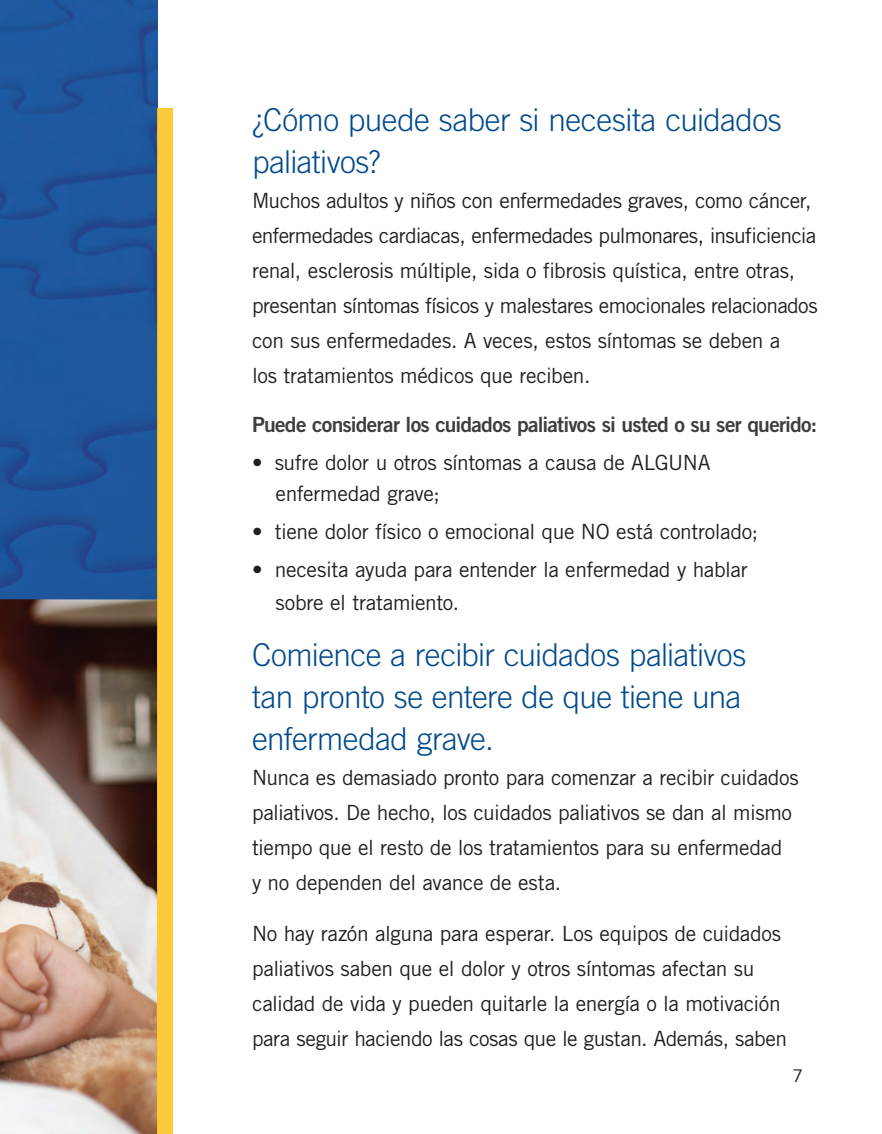
<style>
.page{position:relative;width:882px;height:1134px;background:#fff}
.page>*{position:absolute;margin:0;border:0;box-sizing:border-box;transform-origin:0 0}
.t1{font:300 31.5px/42px "Trade Gothic LT Std";letter-spacing:-.02em;color:#004a8d}
.t2{font:21px/35px "Trade Gothic LT Std";letter-spacing:-.02em;color:#231f20}
.t3{font:21px "Trade Gothic LT Std Bd 2";letter-spacing:-.035em;color:#3e3e3f}
.t4{font:17.5px "Trade Gothic LT Std";color:#231f20}
</style>
<div class="page">
<img style="left:0;top:0;width:158px;height:639px">
<img style="left:0;top:599px;width:157px;height:535px">
<div style="left:158px;top:108px;width:15px;height:1026px;background:#feca38"></div>
<h3 class="t1" style="left:252px;top:98px;width:531px">¿Cómo puede saber si necesita cuidados paliativos?</h3>
<p class="t2" style="left:252px;top:183px;width:567px">Muchos adultos y niños con enfermedades graves, como cáncer, enfermedades cardiacas, enfermedades pulmonares, insuficiencia renal, esclerosis múltiple, sida o fibrosis quística, entre otras, presentan síntomas físicos y malestares emocionales relacionados con sus enfermedades. A veces, estos síntomas se deben a<br>los tratamientos médicos que reciben.</p>
<p class="t3" style="left:252px;top:412px;width:567px">Puede considerar los cuidados paliativos si usted o su ser querido:</p>
<p class="t2" style="left:276px;top:446px;width:436px;line-height:31.5px;text-indent:-24px">• sufre dolor u otros síntomas a causa de ALGUNA enfermedad grave;</p>
<p class="t2" style="left:252px;top:514px;width:508px">• tiene dolor físico o emocional que NO está controlado;</p>
<p class="t2" style="left:276px;top:553px;width:474px;line-height:33.2px;text-indent:-24px">• necesita ayuda para entender la enfermedad y hablar sobre el tratamiento.</p>
<h3 class="t1" style="left:252px;top:634px;width:496px">Comience a recibir cuidados paliativos tan pronto se entere de que tiene una enfermedad grave.</h3>
<p class="t2" style="left:252px;top:760px;width:548px">Nunca es demasiado pronto para comenzar a recibir cuidados paliativos. De hecho, los cuidados paliativos se dan al mismo tiempo que el resto de los tratamientos para su enfermedad<br>y no dependen del avance de esta.</p>
<p class="t2" style="left:252px;top:916px;width:537px">No hay razón alguna para esperar. Los equipos de cuidados paliativos saben que el dolor y otros síntomas afectan su calidad de vida y pueden quitarle la energía o la motivación para seguir haciendo las cosas que le gustan. Además, saben</p>
<p class="t4" style="left:793px;top:1065px;width:12px">7</p>
</div>
